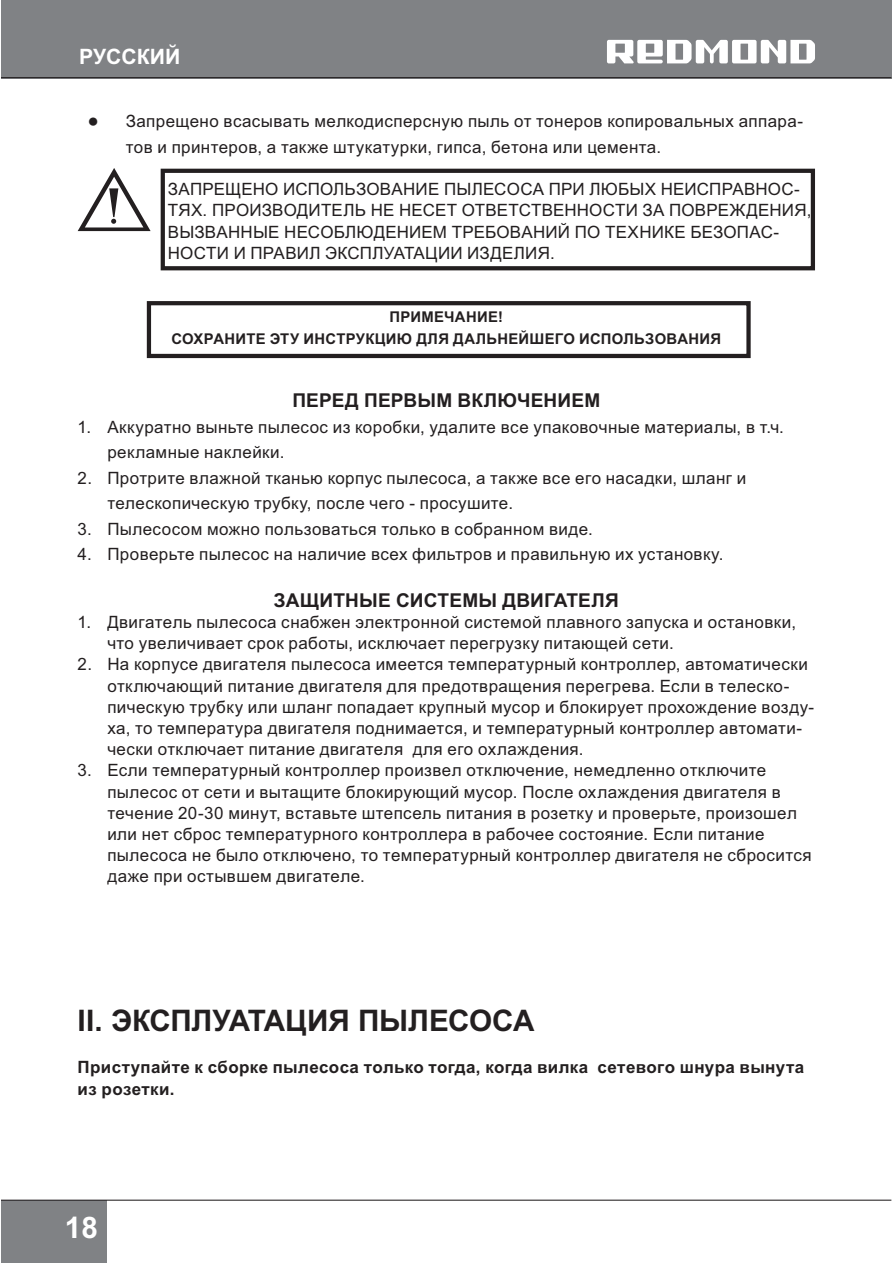
<style>
.page{position:relative;width:893px;height:1263px;background:#fff}
.page>*{position:absolute;margin:0;border:0;box-sizing:border-box;transform-origin:0 0}
.t1{font:700 29.7px "Arial";letter-spacing:-.005em;color:#231f20}
.t2{font:700 29.7px "Arial";color:#fff}
.t3{font:700 21.15px "Arial";color:#fff}
.t4{font:700 19.05px "Arial";letter-spacing:.01em;color:#231f20}
.t5{font:16.95px/21.1px "Arial";letter-spacing:.025em;color:#231f20}
.t6{font:700 16.95px/21.1px "Arial";letter-spacing:.02em;color:#231f20}
.t7{font:700 14.85px/21.1px "Arial";letter-spacing:.02em;color:#231f20;text-align:center}
.s1{font-size:19.05px}
</style>
<div class="page">
<div style="left:1px;top:0;width:890px;height:78px;background:#808285"></div>
<div style="left:1px;top:1201px;width:106px;height:62px;background:#808285"></div>
<hr style="left:1px;top:1200px;width:890px;height:1px;background:#231f20">
<hr style="left:1px;top:77px;width:890px;height:1px;background:#231f20">
<svg style="left:607px;top:40px;width:208px;height:23px"></svg>
<div style="left:161px;top:169px;width:654px;height:101px;border:4px solid #231f20"></div>
<svg style="left:78px;top:168px;width:73px;height:63px"></svg>
<div style="left:147px;top:301px;width:604px;height:57px;border:4px solid #231f20"></div>
<p class="t3" style="left:79px;top:48px;width:103px">РУССКИЙ</p>
<p class="t5" style="left:126px;top:110px;width:679px;line-height:25.5px;text-indent:-38px"><span class="s1">●</span> Запрещено всасывать мелкодисперсную пыль от тонеров копировальных аппара&shy;тов и принтеров, а также штукатурки, гипса, бетона или цемента.</p>
<p class="t5" style="left:168px;top:180px;width:645px">ЗАПРЕЩЕНО ИСПОЛЬЗОВАНИЕ ПЫЛЕСОСА ПРИ ЛЮБЫХ НЕИСПРАВНОС-ТЯХ. ПРОИЗВОДИТЕЛЬ НЕ НЕСЕТ ОТВЕТСТВЕННОСТИ ЗА ПОВРЕЖДЕНИЯ, ВЫЗВАННЫЕ НЕСОБЛЮДЕНИЕМ ТРЕБОВАНИЙ ПО ТЕХНИКЕ БЕЗОПАС-НОСТИ И ПРАВИЛ ЭКСПЛУАТАЦИИ ИЗДЕЛИЯ.</p>
<p class="t7" style="left:171px;top:308px;width:551px">ПРИМЕЧАНИЕ!<br>СОХРАНИТЕ ЭТУ ИНСТРУКЦИЮ ДЛЯ ДАЛЬНЕЙШЕГО ИСПОЛЬЗОВАНИЯ</p>
<p class="t4" style="left:292px;top:394px;width:309px">ПЕРЕД ПЕРВЫМ ВКЛЮЧЕНИЕМ</p>
<p class="t5" style="left:107px;top:416px;width:678px;line-height:25.5px;text-indent:-30px">1. Аккуратно выньте пылесос из коробки, удалите все упаковочные материалы, в т.ч. рекламные наклейки.</p>
<p class="t5" style="left:107px;top:467px;width:640px;line-height:25.5px;text-indent:-30px">2. Протрите влажной тканью корпус пылесоса, а также все его насадки, шланг и телескопическую трубку, после чего - просушите.</p>
<p class="t5" style="left:78px;top:520px;width:517px">3. Пылесосом можно пользоваться только в собранном виде.</p>
<p class="t5" style="left:78px;top:545px;width:647px">4. Проверьте пылесос на наличие всех фильтров и правильную их установку.</p>
<p class="t4" style="left:274px;top:593px;width:347px">ЗАЩИТНЫЕ СИСТЕМЫ ДВИГАТЕЛЯ</p>
<p class="t5" style="left:107px;top:613px;width:690px;text-indent:-30px">1. Двигатель пылесоса снабжен электронной системой плавного запуска и остановки, что увеличивает срок работы, исключает перегрузку питающей сети.</p>
<p class="t5" style="left:107px;top:655px;width:708px;text-indent:-30px">2. На корпусе двигателя пылесоса имеется температурный контроллер, автоматически отключающий питание двигателя для предотвращения перегрева. Если в телеско&shy;пическую трубку или шланг попадает крупный мусор и блокирует прохождение возду&shy;ха, то температура двигателя поднимается, и температурный контроллер автомати&shy;чески отключает питание двигателя для его охлаждения.</p>
<p class="t5" style="left:107px;top:762px;width:706px;text-indent:-30px">3. Если температурный контроллер произвел отключение, немедленно отключите пылесос от сети и вытащите блокирующий мусор. После охлаждения двигателя в течение 20-30 минут, вставьте штепсель питания в розетку и проверьте, произошел или нет сброс температурного контроллера в рабочее состояние. Если питание пылесоса не было отключено, то температурный контроллер двигателя не сбросится даже при остывшем двигателе.</p>
<h1 class="t1" style="left:78px;top:1010px;width:458px">II. ЭКСПЛУАТАЦИЯ ПЫЛЕСОСА</h1>
<p class="t6" style="left:78px;top:1059px;width:728px">Приступайте к сборке пылесоса только тогда, когда вилка сетевого шнура вынута из розетки.</p>
<h1 class="t2" style="left:65px;top:1217px;width:35px">18</h1>
</div>
